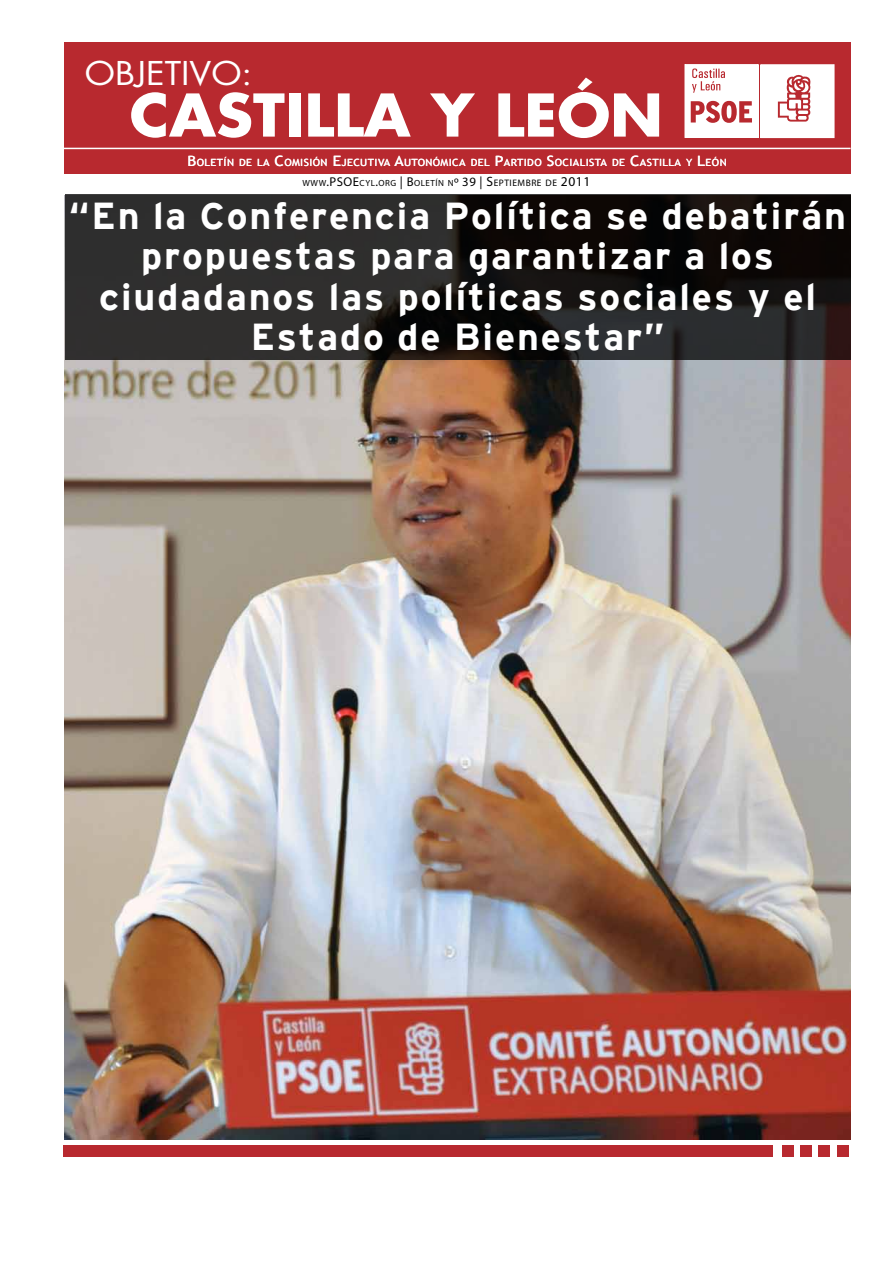
<style>
.page{position:relative;width:893px;height:1263px;background:#fff}
.page>*{position:absolute;margin:0;border:0;box-sizing:border-box;transform-origin:0 0}
.t1{font:700 57.3px "Futura Std";color:#fff;scale:1.05 1}
.t2{font:700 37.5px/40.5px "Interstate";letter-spacing:.05em;color:#fff;text-align:center}
.t3{font:31.95px "Futura Std";color:#fff;scale:1.1 1}
.t4{font:10.05px "Trebuchet MS";letter-spacing:.035em;color:#fff;scale:1.1 1}
.t5{font:8.85px "Myriad Pro";letter-spacing:.055em;color:#000}
.s1{font-size:14.25px}
.s2{font-size:12.75px}
.s3{font-size:13.5px}
.s4{font-size:9.45px}
</style>
<div class="page">
<div style="left:64px;top:43px;width:787px;height:145px;background:#b8292f"></div>
<div style="left:685px;top:65px;width:73px;height:72px;background:#fff"></div>
<div style="left:684px;top:64px;width:75px;height:74px;border:1px solid #fff"></div>
<svg style="left:691px;top:101px;width:61px;height:22px"></svg>
<div style="left:761px;top:65px;width:73px;height:73px;background:#fff"></div>
<div style="left:760px;top:64px;width:74px;height:74px;border:1px solid #fff"></div>
<svg style="left:778px;top:74px;width:33px;height:48px"></svg>
<svg style="left:692px;top:68px;width:33px;height:25px"></svg>
<div style="left:64px;top:174px;width:786px;height:17px;background:#fff"></div>
<hr style="left:64px;top:148px;width:787px;height:1px;background:#fff">
<div style="left:818px;top:1145px;width:12px;height:12px;background:#b8292f"></div>
<div style="left:800px;top:1145px;width:12px;height:12px;background:#b8292f"></div>
<div style="left:782px;top:1145px;width:12px;height:12px;background:#b8292f"></div>
<div style="left:64px;top:1145px;width:709px;height:12px;background:#b8292f"></div>
<div style="left:838px;top:1145px;width:11px;height:12px;background:#b8292f"></div>
<img style="left:65px;top:360px;width:785px;height:779px">
<svg style="left:65px;top:195px;width:785px;height:165px;background:#201e1d"></svg>
<p class="t3" style="left:85px;top:53px;width:154px">OBJETIVO:</p>
<h1 class="t1" style="left:130px;top:77px;width:509px">CASTILLA Y LEÓN</h1>
<p class="t4" style="left:188px;top:157px;width:492px"><span class="s1">B</span>OLETÍN DE LA <span class="s1">C</span>OMISIÓN <span class="s1">E</span>JECUTIVA <span class="s1">A</span>UTONÓMICA DEL <span class="s1">P</span>ARTIDO <span class="s1">S</span>OCIALISTA DE <span class="s1">C</span>ASTILLA Y <span class="s1">L</span>EÓN</p>
<p class="t2" style="left:69px;top:195px;width:778px">“En la Conferencia Política se debatirán propuestas para garantizar a los ciudadanos las políticas sociales y el Estado de Bienestar”</p>
<p class="t5" style="left:302px;top:178px;width:289px">WWW<span class="s2">.PSOE</span>CYL<span class="s2">.</span>ORG <span class="s2">| B</span>OLETÍN N<span class="s2">º 39 |</span> <span class="s3">S</span><span class="s4">EPTIEMBRE DE</span> <span class="s3">2011</span></p>
</div>
